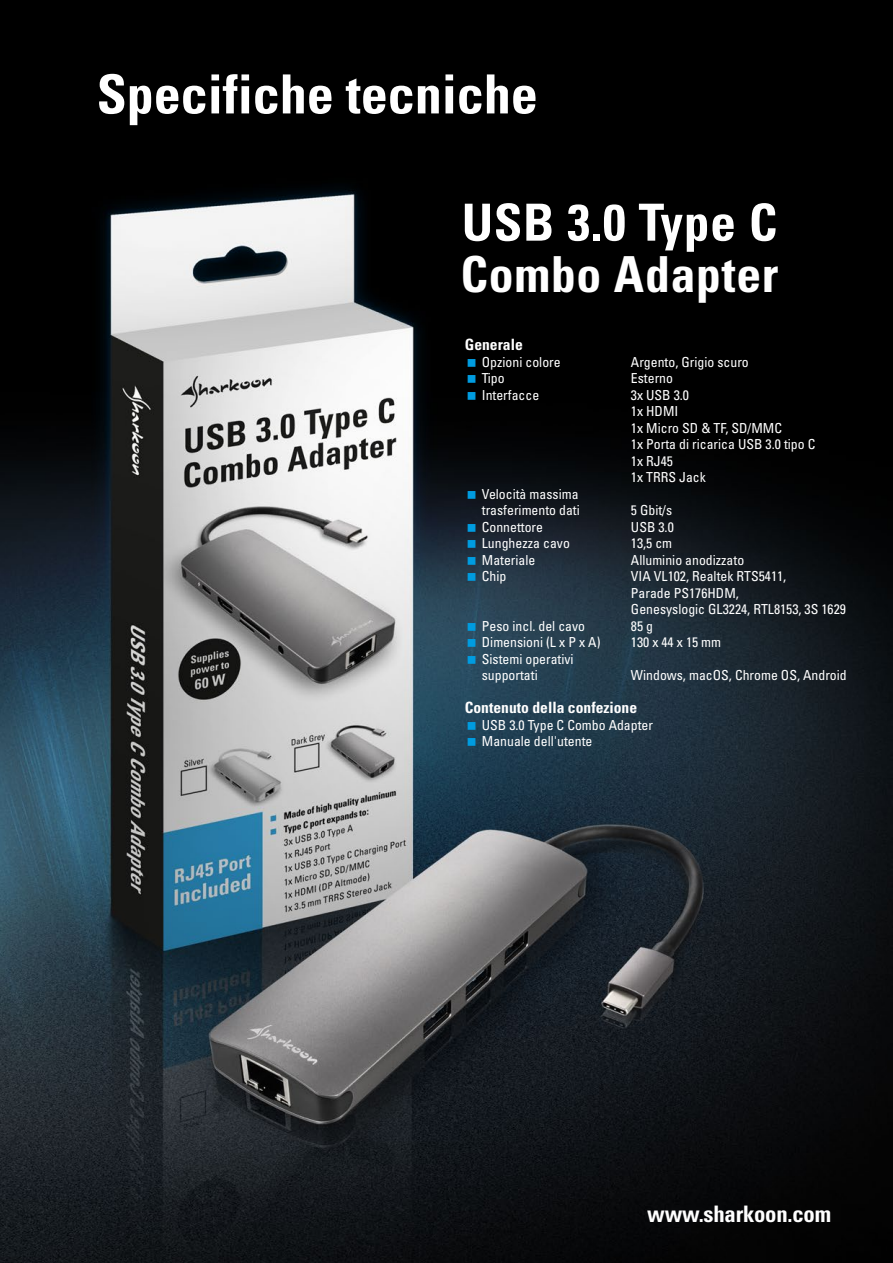
<style>
.page{position:relative;width:893px;height:1263px;background:#fff}
.page>*{position:absolute;margin:0;border:0;box-sizing:border-box;transform-origin:0 0}
.t1{font:700 condensed 54px "Univers";color:#fff}
.t2{font:700 condensed 51.3px "Univers";letter-spacing:.015em;color:#fff}
.t3{font:700 condensed 49.65px "Univers";letter-spacing:.015em;color:#fff}
.t4{font:700 condensed 22.8px "Univers";letter-spacing:-.01em;color:#fff}
.t5{font:700 condensed 15.6px "Univers";color:#fff}
.t6{font:condensed 13.8px/16.5px "Univers";color:#fff}
</style>
<div class="page">
<img style="left:0;top:0;width:893px;height:1263px">
<svg style="left:468px;top:359px;width:8px;height:7px"></svg>
<svg style="left:468px;top:375px;width:8px;height:8px"></svg>
<svg style="left:468px;top:392px;width:8px;height:7px"></svg>
<svg style="left:468px;top:491px;width:8px;height:7px"></svg>
<svg style="left:468px;top:524px;width:8px;height:7px"></svg>
<svg style="left:468px;top:540px;width:8px;height:8px"></svg>
<svg style="left:468px;top:557px;width:8px;height:7px"></svg>
<svg style="left:468px;top:573px;width:8px;height:8px"></svg>
<svg style="left:468px;top:623px;width:8px;height:7px"></svg>
<svg style="left:468px;top:639px;width:8px;height:8px"></svg>
<svg style="left:468px;top:656px;width:8px;height:7px"></svg>
<svg style="left:468px;top:722px;width:8px;height:7px"></svg>
<svg style="left:468px;top:738px;width:8px;height:8px"></svg>
<h1 class="t1" style="left:97px;top:61px;width:443px">Specifiche tecniche</h1>
<h2 class="t2" style="left:462px;top:191px;width:317px">USB 3.0 Type C</h2>
<h3 class="t3" style="left:460px;top:244px;width:320px">Combo Adapter</h3>
<p class="t5" style="left:465px;top:335px;width:60px">Generale</p>
<p class="t6" style="left:482px;top:353px;width:80px">Opzioni colore<br>Tipo<br>Interfacce</p>
<p class="t6" style="left:631px;top:353px;width:186px">Argento, Grigio scuro<br>Esterno<br>3x USB 3.0<br>1x HDMI<br>1x Micro SD &amp; TF, SD/MMC<br>1x Porta di ricarica USB 3.0 tipo C<br>1x RJ45<br>1x TRRS Jack</p>
<p class="t6" style="left:631px;top:502px;width:216px">5 Gbit/s<br>USB 3.0<br>13,5 cm<br>Alluminio anodizzato<br>VIA VL102, Realtek RTS5411,<br>Parade PS176HDM,<br>Genesyslogic GL3224, RTL8153, 3S 1629<br>85 g<br>130 x 44 x 15 mm</p>
<p class="t6" style="left:631px;top:667px;width:217px">Windows, macOS, Chrome OS, Android</p>
<p class="t6" style="left:482px;top:485px;width:99px">Velocità massima trasferimento dati<br>Connettore<br>Lunghezza cavo<br>Materiale<br>Chip</p>
<p class="t6" style="left:482px;top:617px;width:120px">Peso incl. del cavo<br>Dimensioni (L x P x A)<br>Sistemi operativi supportati</p>
<p class="t5" style="left:465px;top:698px;width:174px">Contenuto della confezione</p>
<p class="t6" style="left:482px;top:716px;width:173px">USB 3.0 Type C Combo Adapter<br>Manuale dell'utente</p>
<h3 class="t4" style="left:647px;top:1200px;width:185px">www.sharkoon.com</h3>
</div>
